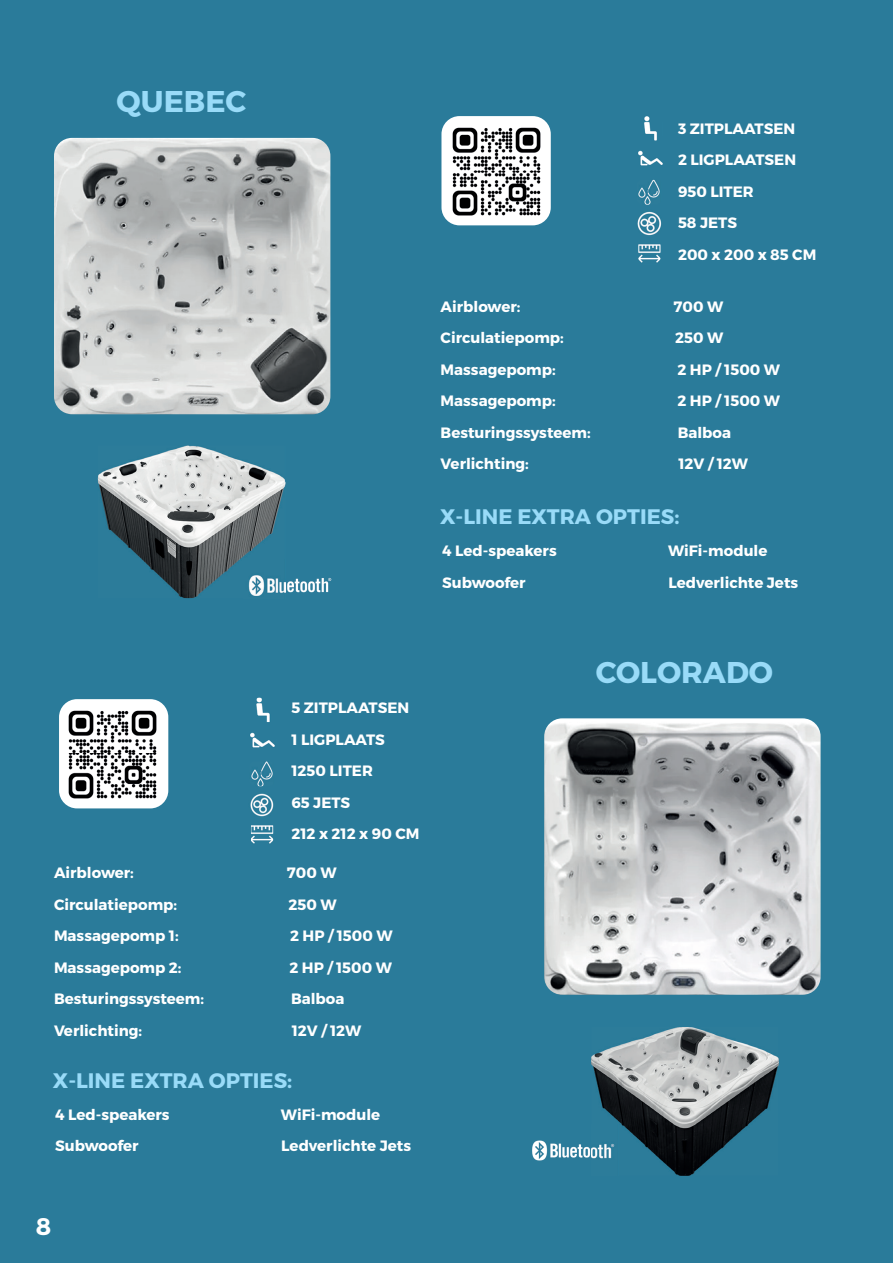
<style>
.page{position:relative;width:893px;height:1263px;background:#2a7b9a}
.page>*{position:absolute;margin:0;border:0;box-sizing:border-box;transform-origin:0 0}
.t1{font:700 30px "Montserrat";color:#99dbf8}
.t2{font:700 24px "Montserrat";color:#fff}
.t3{font:700 21px "Montserrat";color:#99dbf8}
.t4{font:700 15px/31.5px "Montserrat";color:#fff}
</style>
<div class="page">
<div style="left:441px;top:116px;width:110px;height:109px;background:#fff;border-radius:18px"></div>
<img style="left:54px;top:138px;width:276px;height:276px">
<img style="left:452px;top:127px;width:89px;height:89px">
<img style="left:644px;top:116px;width:13px;height:25px">
<img style="left:638px;top:180px;width:22px;height:25px">
<img style="left:635px;top:145px;width:29px;height:29px;border-radius:14px">
<img style="left:635px;top:210px;width:28px;height:27px;border-radius:14px">
<img style="left:638px;top:244px;width:22px;height:19px">
<div style="left:59px;top:699px;width:109px;height:109px;background:#fff;border-radius:18px"></div>
<img style="left:544px;top:718px;width:277px;height:277px">
<img style="left:68px;top:710px;width:89px;height:89px">
<img style="left:256px;top:698px;width:14px;height:24px">
<img style="left:251px;top:761px;width:22px;height:25px">
<img style="left:248px;top:726px;width:29px;height:29px;border-radius:14px">
<img style="left:248px;top:791px;width:28px;height:28px;border-radius:14px">
<img style="left:251px;top:825px;width:22px;height:19px">
<img style="left:98px;top:445px;width:188px;height:153px">
<img style="left:591px;top:1027px;width:188px;height:149px">
<img style="left:287px;top:578px;width:45px;height:15px">
<img style="left:244px;top:559px;width:42px;height:39px">
<img style="left:532px;top:1140px;width:59px;height:21px">
<img style="left:591px;top:1124px;width:27px;height:52px">
<h1 class="t1" style="left:117px;top:83px;width:131px">QUEBEC</h1>
<p class="t4" style="left:678px;top:113px;width:140px">3 ZITPLAATSEN<br>2 LIGPLAATSEN<br>950 LITER<br>58 JETS<br>200 x 200 x 85 CM</p>
<p class="t4" style="left:441px;top:291px;width:81px">Airblower:</p>
<p class="t4" style="left:674px;top:291px;width:51px">700 W</p>
<p class="t4" style="left:441px;top:322px;width:125px">Circulatiepomp:</p>
<p class="t4" style="left:675px;top:322px;width:50px">250 W</p>
<p class="t4" style="left:441px;top:354px;width:117px">Massagepomp:</p>
<p class="t4" style="left:677px;top:354px;width:104px">2 HP / 1500 W</p>
<p class="t4" style="left:441px;top:385px;width:117px">Massagepomp:</p>
<p class="t4" style="left:677px;top:385px;width:104px">2 HP / 1500 W</p>
<p class="t4" style="left:441px;top:417px;width:152px">Besturingssysteem:</p>
<p class="t4" style="left:678px;top:417px;width:55px">Balboa</p>
<p class="t4" style="left:441px;top:448px;width:90px">Verlichting:</p>
<p class="t4" style="left:678px;top:448px;width:71px">12V / 12W</p>
<h3 class="t3" style="left:440px;top:504px;width:241px">X-LINE EXTRA OPTIES:</h3>
<p class="t4" style="left:442px;top:535px;width:116px">4 Led-speakers</p>
<p class="t4" style="left:668px;top:535px;width:101px">WiFi-module</p>
<p class="t4" style="left:442px;top:567px;width:85px">Subwoofer</p>
<p class="t4" style="left:668px;top:567px;width:131px">Ledverlichte Jets</p>
<p class="t4" style="left:291px;top:692px;width:129px">5 ZITPLAATSEN<br>1 LIGPLAATS<br>1250 LITER<br>65 JETS<br>212 x 212 x 90 CM</p>
<p class="t4" style="left:54px;top:857px;width:81px">Airblower:</p>
<p class="t4" style="left:287px;top:857px;width:51px">700 W</p>
<p class="t4" style="left:54px;top:889px;width:125px">Circulatiepomp:</p>
<p class="t4" style="left:288px;top:889px;width:50px">250 W</p>
<p class="t4" style="left:54px;top:920px;width:126px">Massagepomp 1:</p>
<p class="t4" style="left:290px;top:920px;width:104px">2 HP / 1500 W</p>
<p class="t4" style="left:54px;top:952px;width:129px">Massagepomp 2:</p>
<p class="t4" style="left:289px;top:952px;width:104px">2 HP / 1500 W</p>
<p class="t4" style="left:54px;top:983px;width:152px">Besturingssysteem:</p>
<p class="t4" style="left:291px;top:983px;width:55px">Balboa</p>
<p class="t4" style="left:54px;top:1015px;width:90px">Verlichting:</p>
<p class="t4" style="left:292px;top:1015px;width:71px">12V / 12W</p>
<h3 class="t3" style="left:53px;top:1067px;width:241px">X-LINE EXTRA OPTIES:</h3>
<p class="t4" style="left:55px;top:1099px;width:116px">4 Led-speakers</p>
<p class="t4" style="left:281px;top:1099px;width:101px">WiFi-module</p>
<p class="t4" style="left:55px;top:1130px;width:85px">Subwoofer</p>
<p class="t4" style="left:281px;top:1130px;width:131px">Ledverlichte Jets</p>
<h2 class="t2" style="left:36px;top:1212px;width:17px">8</h2>
<h1 class="t1" style="left:596px;top:654px;width:179px">COLORADO</h1>
</div>
